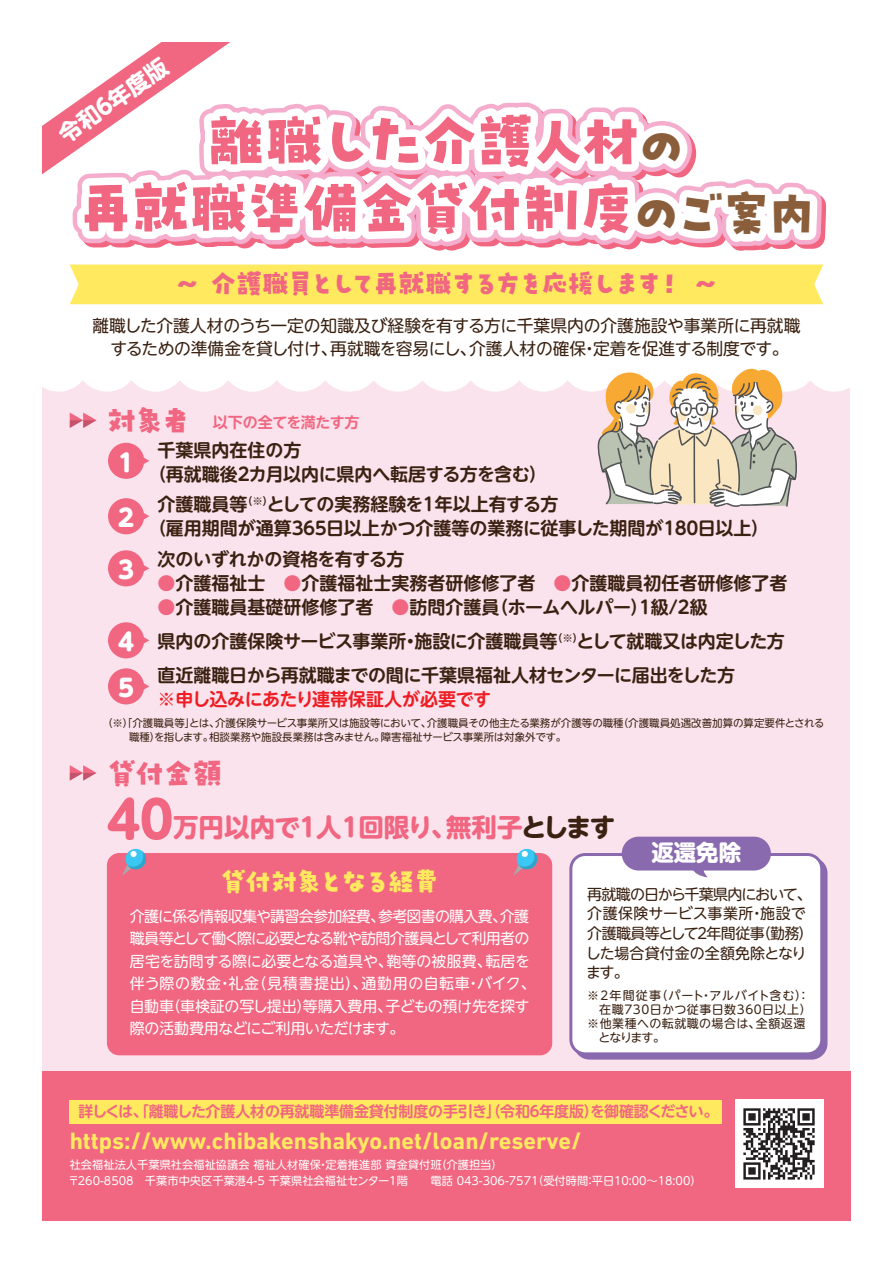
<style>
.page{position:relative;width:893px;height:1263px;background:#fff}
.page>*{position:absolute;margin:0;border:0;box-sizing:border-box;transform-origin:0 0}
.t1{font:58.5px/67.2px "P Puhu Picnic Min 2 H";letter-spacing:-.055em;color:#f16681;text-align:center}
.t2{font:30px "P Puhu Picnic Min 2 H";letter-spacing:-.08em;color:#f16681}
.t3{font:27px "P Puhu Picnic Min 2 H";letter-spacing:-.135em;color:#f16681}
.t4{font:27px "P Puhu Picnic Min 2 H";letter-spacing:-.095em;color:#ffe95f}
.t5{font:700 25.5px "UD Shin M Go Pr 6 N";letter-spacing:-.06em;color:#f16681}
.t6{font:700 24px "DIN Next LT Pro";color:#ffe95f}
.t7{font:800 24px "UD Shin M Go Pr 6 N";color:#fff}
.t8{font:700 22.5px "UD Shin M Go Pr 6 N";color:#fff}
.t9{font:700 22.35px "UD Shin M Go Pr 6 N";color:#fff}
.t10{font:700 18px/23.9px "UD Shin M Go Pr 6 N De";color:#3a2111}
.t11{font:700 18px/34.8px "UD Shin M Go Pr 6 N De";letter-spacing:-.02em;color:#3a2111;text-align:center}
.t12{font:700 18px "UD Shin M Go Pr 6 N De";letter-spacing:-.025em;color:#ee1d23}
.t13{font:16.8px/22.4px "UD Shin M Go Pr 6 N";letter-spacing:-.01em;color:#3a2111;text-align:center}
.t14{font:15px/22.5px "UD Shin M Go Pr 6 N";letter-spacing:-.04em;color:#fff}
.t15{font:15px/19.6px "UD Shin M Go Pr 6 N";letter-spacing:-.04em;color:#3a2111}
.t16{font:700 15px "UD Shin M Go Pr 6 N De";letter-spacing:-.015em;color:#f16681}
.t17{font:12px "UD Shin M Go Pr 6 N";letter-spacing:.04em;color:#3a2111}
.t18{font:12px "UD Shin M Go Pr 6 N";letter-spacing:.07em;color:#3a2111}
.t19{font:11.25px/16.8px "UD Shin M Go Pr 6 N";color:#fff}
.t20{font:10.5px/14px "UD Shin M Go Pr 6 N";color:#3a2111}
.s1{font-size:49.8px;color:#8a5d3b}
.s2{color:#f16681}
.s3{font-family:"UD Shin M Go Pr 6 N";font-weight:800;font-size:24px;color:#fff}
.s4{font-size:51px}
.s5{color:#3a2111}
</style>
<div class="page">
<div style="left:43px;top:43px;width:807px;height:1028px;background:#fbe3ed"></div>
<div style="left:43px;top:1071px;width:807px;height:149px;background:#f16681"></div>
<div style="left:107px;top:853px;width:445px;height:202px;background:#f16681;border-radius:12px"></div>
<div style="left:578px;top:862px;width:249px;height:197px;background:#8a6aae"></div>
<div style="left:569px;top:853px;width:254px;height:202px;background:#fff"></div>
<div style="left:70px;top:1100px;width:652px;height:23px;background:#ffe95f"></div>
<svg style="left:689px;top:870px;width:19px;height:7px"></svg>
<div style="left:622px;top:837px;width:149px;height:33px;background:#8a6aae;border-radius:17px"></div>
<div style="left:108px;top:498px;width:36px;height:36px;background:#f16681;border-radius:50%"></div>
<svg style="left:143px;top:634px;width:6px;height:12px"></svg>
<div style="left:108px;top:622px;width:36px;height:36px;background:#f16681;border-radius:50%"></div>
<svg style="left:143px;top:680px;width:6px;height:13px"></svg>
<div style="left:108px;top:668px;width:36px;height:36px;background:#f16681;border-radius:50%"></div>
<svg style="left:143px;top:562px;width:6px;height:12px"></svg>
<div style="left:108px;top:550px;width:36px;height:36px;background:#f16681;border-radius:50%"></div>
<svg style="left:70px;top:765px;width:27px;height:16px"></svg>
<div style="left:735px;top:1100px;width:88px;height:88px;background:#fff"></div>
<svg style="left:743px;top:1108px;width:72px;height:71px"></svg>
<svg style="left:43px;top:42px;width:807px;height:481px"></svg>
<div style="left:517px;top:849px;width:20px;height:20px;background:#3bc7f4;border-radius:50%"></div>
<svg style="left:513px;top:851px;width:24px;height:25px"></svg>
<div style="left:126px;top:849px;width:20px;height:20px;background:#3bc7f4;border-radius:50%"></div>
<svg style="left:122px;top:851px;width:24px;height:25px"></svg>
<div style="left:130px;top:851px;width:7px;height:6px;background:#fff;border-radius:50%"></div>
<h3 class="t8" style="left:50px;top:121px;width:129px;rotate:-35deg">令和６年度版</h3>
<h1 class="t1" style="left:77px;top:104px;width:741px">離職した介護人材<span class="s1">の<br></span>再就職準備金貸付制度<span class="s1">のご案内</span></h1>
<h3 class="t3" style="left:174px;top:266px;width:547px">～ 介護職員として再就職する方を応援します！ ～</h3>
<p class="t13" style="left:93px;top:314px;width:709px">離職した介護人材のうち一定の知識及び経験を有する方に千葉県内の介護施設や事業所に再就職するための準備金を貸し付け、再就職を容易にし、介護人材の確保・定着を促進する制度です。</p>
<h2 class="t2" style="left:107px;top:400px;width:86px">対象者</h2>
<p class="t16" style="left:213px;top:409px;width:148px">以下の全てを満たす方</p>
<p class="t10" style="left:149px;top:437px;width:400px;text-indent:9px">千葉県内在住の方<br>（再就職後２カ月以内に県内へ転居する方を含む）</p>
<h3 class="t7" style="left:118px;top:441px;width:17px">1</h3>
<p class="t10" style="left:118px;top:491px;width:652px;text-indent:40px">介護職員等<sup>（※）</sup>としての実務経験を1年以上有する方<br><sup>2</sup> （雇用期間が通算３６５日以上かつ介護等の業務に従事した期間が１８０日以上）</p>
<h3 class="t7" style="left:118px;top:549px;width:17px">3</h3>
<p class="t11" style="left:158px;top:541px;width:248px">次のいずれかの資格を有する方</p>
<p class="t10" style="left:158px;top:570px;width:632px"><span class="s2">●</span>介護福祉士　<span class="s2">●</span>介護福祉士実務者研修修了者　<span class="s2">●</span>介護職員初任者研修修了者</p>
<p class="t10" style="left:158px;top:594px;width:552px"><span class="s2">●</span>介護職員基礎研修修了者　<span class="s2">●</span>訪問介護員（ホームヘルパー）1級/2級</p>
<p class="t11" style="left:118px;top:622px;width:668px"><span class="s3">4</span> 県内の介護保険サービス事業所・施設に介護職員等<sup>（※）</sup>として就職又は内定した方直近離職日から再就職までの間に千葉県福祉人材センターに届出をした方</p>
<p class="t12" style="left:118px;top:684px;width:375px"><sup>5</sup> ※申し込みにあたり連帯保証人が必要です</p>
<p class="t20" style="left:108px;top:715px;width:718px;text-indent:-6px">（※）「介護職員等」とは、介護保険サービス事業所又は施設等において、介護職員その他主たる業務が介護等の職種（介護職員処遇改善加算の算定要件とされる　　職種）を指します。相談業務や施設長業務は含みません。障害福祉サービス事業所は対象外です。</p>
<h2 class="t2" style="left:107px;top:753px;width:117px">貸付金額</h2>
<h3 class="t5" style="left:98px;top:805px;width:519px"><span class="s4">４０</span>万円以内で１人１回限り、無利子<span class="s5">とします</span></h3>
<h3 class="t4" style="left:220px;top:863px;width:221px">貸付対象となる経費</h3>
<h3 class="t9" style="left:651px;top:833px;width:91px">返還免除</h3>
<p class="t15" style="left:586px;top:883px;width:229px">再就職の日から千葉県内において、介護保険サービス事業所・施設で介護職員等として２年間従事（勤務）した場合貸付金の全額免除となります。</p>
<p class="t14" style="left:130px;top:904px;width:408px">介護に係る情報収集や講習会参加経費、参考図書の購入費、介護職員等として働く際に必要となる靴や訪問介護員として利用者の居宅を訪問する際に必要となる道具や、鞄等の被服費、転居を伴う際の敷金・礼金（見積書提出）、通勤用の自転車・バイク、自動車（車検証の写し提出）等購入費用、子どもの預け先を探す際の活動費用などにご利用いただけます。</p>
<p class="t18" style="left:587px;top:985px;width:224px">※2年間従事（パート・アルバイト含む）：</p>
<p class="t17" style="left:599px;top:999px;width:214px">在職730日かつ従事日数360日以上）</p>
<p class="t17" style="left:587px;top:1013px;width:220px">※他業種への転就職の場合は、全額返還</p>
<p class="t17" style="left:598px;top:1027px;width:68px">となります。</p>
<p class="t16" style="left:79px;top:1099px;width:641px">詳しくは、「離職した介護人材の再就職準備金貸付制度の手引き」（令和６年度版）を御確認ください。</p>
<h3 class="t6" style="left:70px;top:1127px;width:513px">https://www.chibakenshakyo.net/loan/reserve/</h3>
<p class="t19" style="left:68px;top:1155px;width:635px">社会福祉法人千葉県社会福祉協議会 福祉人材確保・定着推進部 資金貸付班（介護担当）<br>〒260-8508　千葉市中央区千葉港4-5 千葉県社会福祉センター1階　　電話 043-306-7571（受付時間：平日10:00～18:00）</p>
</div>
